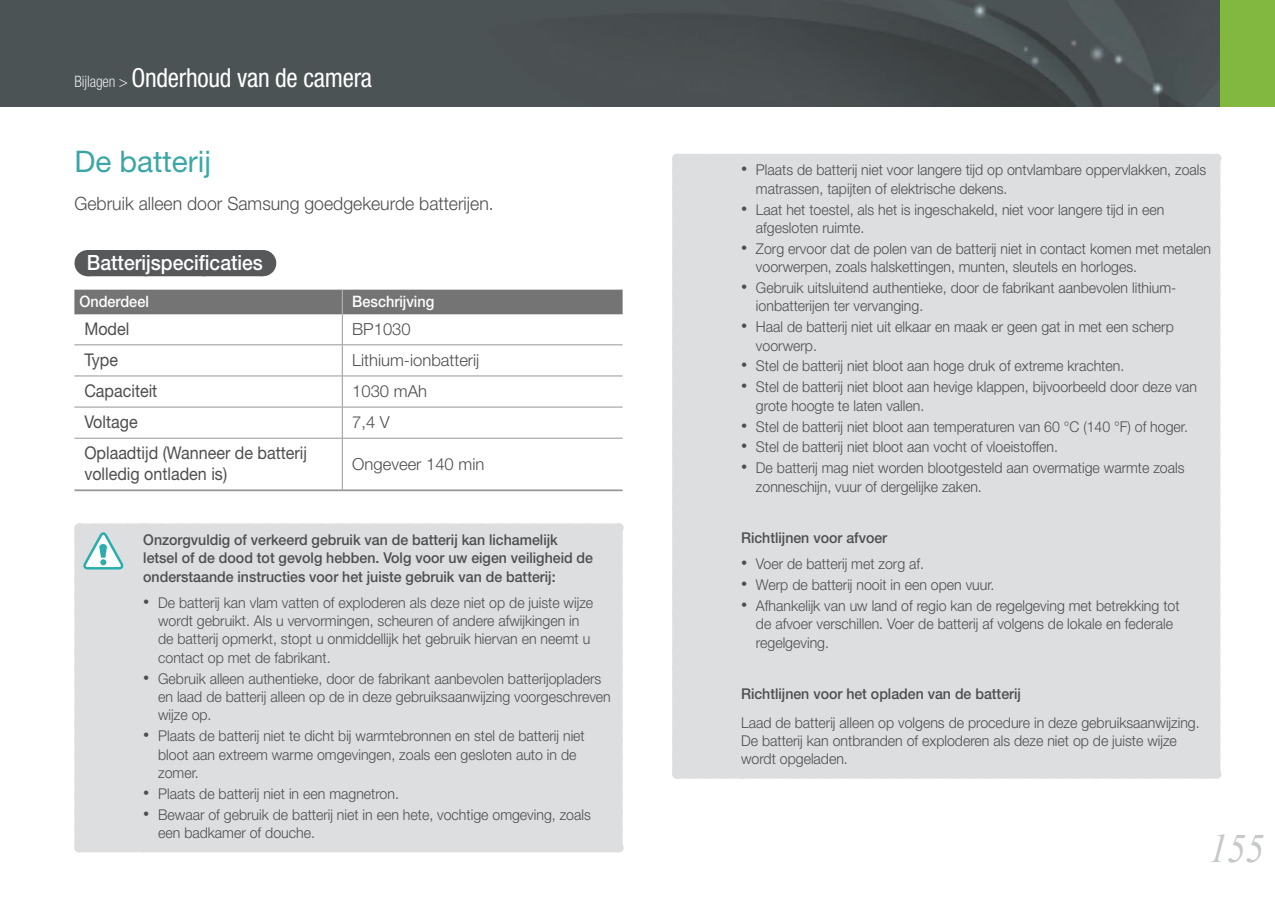
<style>
.page{position:relative;width:1275px;height:903px;background:#fff}
.page>*{position:absolute;margin:0;border:0;box-sizing:border-box;transform-origin:0 0}
.t1{font:italic 40.25px "Times New Roman";color:#c6c8ca;scale:.95 1}
.t2{font:29.75px "Helvetica Neue";color:#3ba6a7}
.t3{font:condensed 26.25px "Helvetica Neue";letter-spacing:-.01em;color:#fff;scale:.96 1}
.t4{font:500 21px "Helvetica Neue";color:#fff;scale:.92 1}
.t5{font:300 18.38px "Helvetica Neue";color:#4d4e4f;scale:.96 1}
.t6{font:17.5px/21px "Helvetica Neue";color:#4d4e4f;scale:.92 1}
.t7{font:300 16.62px "Helvetica Neue";color:#4d4e4f}
.t8{font:500 15.75px "Helvetica Neue";color:#fff;scale:.92 1}
.t9{font:300 14.88px/18.4px "Helvetica Neue";color:#4d4e4f;scale:.95 1}
.t10{font:500 14.88px/18.4px "Helvetica Neue";color:#4d4e4f;scale:.95 1}
.s1{font-weight:300;font-size:15.75px;color:#e6e7e9}
.s2{font-family:"Arial";font-weight:400;font-size:17.5px}
</style>
<div class="page">
<img style="left:0;top:0;width:1220px;height:107px">
<div style="left:1220px;top:0;width:55px;height:107px;background:#82b740"></div>
<div style="left:681px;top:163px;width:531px;height:607px;background:#dddedf"></div>
<div style="left:677px;top:154px;width:64px;height:9px;background:#dddedf"></div>
<div style="left:672px;top:158px;width:9px;height:616px;background:#dddedf"></div>
<div style="left:741px;top:154px;width:475px;height:9px;background:#dddedf"></div>
<div style="left:1212px;top:158px;width:8px;height:616px;background:#dddedf"></div>
<div style="left:677px;top:770px;width:539px;height:8px;background:#dddedf"></div>
<div style="left:759px;top:154px;width:461px;height:603px;background:#dddedf"></div>
<div style="left:88px;top:250px;width:174px;height:26px;background:#56585a"></div>
<svg style="left:262px;top:250px;width:1px;height:26px"></svg>
<hr style="left:342px;top:314px;width:1px;height:30px;background:#96979b">
<hr style="left:74px;top:344px;width:549px;height:1px;background:#96979b">
<hr style="left:342px;top:345px;width:1px;height:31px;background:#96979b">
<hr style="left:74px;top:376px;width:549px;height:1px;background:#96979b">
<hr style="left:342px;top:376px;width:1px;height:31px;background:#96979b">
<hr style="left:74px;top:407px;width:549px;height:1px;background:#96979b">
<hr style="left:342px;top:407px;width:1px;height:31px;background:#96979b">
<hr style="left:74px;top:438px;width:549px;height:1px;background:#96979b">
<hr style="left:342px;top:438px;width:1px;height:51px;background:#96979b">
<hr style="left:74px;top:489px;width:549px;height:2px;background:#96979b">
<div style="left:74px;top:290px;width:549px;height:24px;background:#747474"></div>
<div style="left:83px;top:532px;width:531px;height:311px;background:#dddedf"></div>
<div style="left:79px;top:523px;width:64px;height:9px;background:#dddedf"></div>
<div style="left:74px;top:528px;width:9px;height:320px;background:#dddedf"></div>
<div style="left:143px;top:523px;width:475px;height:9px;background:#dddedf"></div>
<div style="left:614px;top:528px;width:9px;height:320px;background:#dddedf"></div>
<div style="left:79px;top:843px;width:64px;height:9px;background:#dddedf"></div>
<div style="left:143px;top:843px;width:475px;height:9px;background:#dddedf"></div>
<div style="left:161px;top:523px;width:462px;height:307px;background:#dddedf"></div>
<div style="left:74px;top:523px;width:61px;height:307px;background:#dddedf"></div>
<h3 class="t3" style="left:74px;top:68px;width:312px"><span class="s1">Bijlagen &gt;</span> Onderhoud van de camera</h3>
<h2 class="t2" style="left:74px;top:151px;width:138px">De batterij</h2>
<p class="t5" style="left:74px;top:197px;width:438px">Gebruik alleen door Samsung goedgekeurde batterijen.</p>
<h3 class="t4" style="left:87px;top:255px;width:193px">Batterijspecificaties</h3>
<p class="t8" style="left:79px;top:296px;width:77px">Onderdeel</p>
<p class="t8" style="left:352px;top:296px;width:91px">Beschrijving</p>
<p class="t6" style="left:84px;top:320px;width:50px">Model</p>
<p class="t7" style="left:352px;top:323px;width:60px">BP1030</p>
<p class="t6" style="left:84px;top:351px;width:38px">Type</p>
<p class="t7" style="left:352px;top:354px;width:129px">Lithium-ionbatterij</p>
<p class="t6" style="left:84px;top:382px;width:81px">Capaciteit</p>
<p class="t7" style="left:352px;top:385px;width:76px">1030 mAh</p>
<p class="t6" style="left:84px;top:413px;width:60px">Voltage</p>
<p class="t7" style="left:352px;top:416px;width:39px">7,4 V</p>
<p class="t6" style="left:84px;top:444px;width:244px">Oplaadtijd (Wanneer de batterij volledig ontladen is)</p>
<p class="t7" style="left:352px;top:458px;width:134px">Ongeveer 140 min</p>
<p class="t10" style="left:143px;top:532px;width:475px">Onzorgvuldig of verkeerd gebruik van de batterij kan lichamelijk letsel of de dood tot gevolg hebben. Volg voor uw eigen veiligheid de onderstaande instructies voor het juiste gebruik van de batterij:</p>
<p class="t9" style="left:158px;top:594px;width:459px;text-indent:-15px"><span class="s2">•</span> De batterij kan vlam vatten of exploderen als deze niet op de juiste wijze wordt gebruikt. Als u vervormingen, scheuren of andere afwijkingen in de batterij opmerkt, stopt u onmiddellijk het gebruik hiervan en neemt u contact op met de fabrikant.</p>
<p class="t9" style="left:158px;top:670px;width:478px;text-indent:-15px"><span class="s2">•</span> Gebruik alleen authentieke, door de fabrikant aanbevolen batterijopladers en laad de batterij alleen op de in deze gebruiksaanwijzing voorgeschreven wijze op.</p>
<p class="t9" style="left:158px;top:728px;width:451px;text-indent:-15px"><span class="s2">•</span> Plaats de batterij niet te dicht bij warmtebronnen en stel de batterij niet bloot aan extreem warme omgevingen, zoals een gesloten auto in de zomer.</p>
<p class="t9" style="left:143px;top:786px;width:271px"><span class="s2">•</span> Plaats de batterij niet in een magnetron.</p>
<p class="t9" style="left:158px;top:806px;width:457px;text-indent:-15px"><span class="s2">•</span> Bewaar of gebruik de batterij niet in een hete, vochtige omgeving, zoals een badkamer of douche.</p>
<p class="t9" style="left:756px;top:162px;width:475px;text-indent:-15px"><span class="s2">•</span> Plaats de batterij niet voor langere tijd op ontvlambare oppervlakken, zoals matrassen, tapijten of elektrische dekens.</p>
<p class="t9" style="left:756px;top:201px;width:431px;text-indent:-15px"><span class="s2">•</span> Laat het toestel, als het is ingeschakeld, niet voor langere tijd in een afgesloten ruimte.</p>
<p class="t9" style="left:756px;top:241px;width:480px;text-indent:-15px"><span class="s2">•</span> Zorg ervoor dat de polen van de batterij niet in contact komen met metalen voorwerpen, zoals halskettingen, munten, sleutels en horloges.</p>
<p class="t9" style="left:756px;top:280px;width:444px;text-indent:-15px"><span class="s2">•</span> Gebruik uitsluitend authentieke, door de fabrikant aanbevolen lithium&shy;ionbatterijen ter vervanging.</p>
<p class="t9" style="left:756px;top:319px;width:441px;text-indent:-15px"><span class="s2">•</span> Haal de batterij niet uit elkaar en maak er geen gat in met een scherp voorwerp.</p>
<p class="t9" style="left:741px;top:358px;width:405px"><span class="s2">•</span> Stel de batterij niet bloot aan hoge druk of extreme krachten.</p>
<p class="t9" style="left:756px;top:379px;width:466px;text-indent:-15px"><span class="s2">•</span> Stel de batterij niet bloot aan hevige klappen, bijvoorbeeld door deze van grote hoogte te laten vallen.</p>
<p class="t9" style="left:741px;top:418px;width:472px"><span class="s2">•</span> Stel de batterij niet bloot aan temperaturen van 60 °C (140 °F) of hoger.</p>
<p class="t9" style="left:741px;top:439px;width:335px"><span class="s2">•</span> Stel de batterij niet bloot aan vocht of vloeistoffen.</p>
<p class="t9" style="left:756px;top:460px;width:453px;text-indent:-15px"><span class="s2">•</span> De batterij mag niet worden blootgesteld aan overmatige warmte zoals zonneschijn, vuur of dergelijke zaken.</p>
<p class="t10" style="left:741px;top:530px;width:155px">Richtlijnen voor afvoer</p>
<p class="t9" style="left:741px;top:556px;width:194px"><span class="s2">•</span> Voer de batterij met zorg af.</p>
<p class="t9" style="left:741px;top:577px;width:268px"><span class="s2">•</span> Werp de batterij nooit in een open vuur.</p>
<p class="t9" style="left:756px;top:598px;width:447px;text-indent:-15px"><span class="s2">•</span> Afhankelijk van uw land of regio kan de regelgeving met betrekking tot de afvoer verschillen. Voer de batterij af volgens de lokale en federale regelgeving.</p>
<p class="t10" style="left:741px;top:686px;width:296px">Richtlijnen voor het opladen van de batterij</p>
<p class="t9" style="left:741px;top:714px;width:484px">Laad de batterij alleen op volgens de procedure in deze gebruiksaanwijzing.<br>De batterij kan ontbranden of exploderen als deze niet op de juiste wijze wordt opgeladen.</p>
<h1 class="t1" style="left:1209px;top:826px;width:60px">155</h1>
</div>
